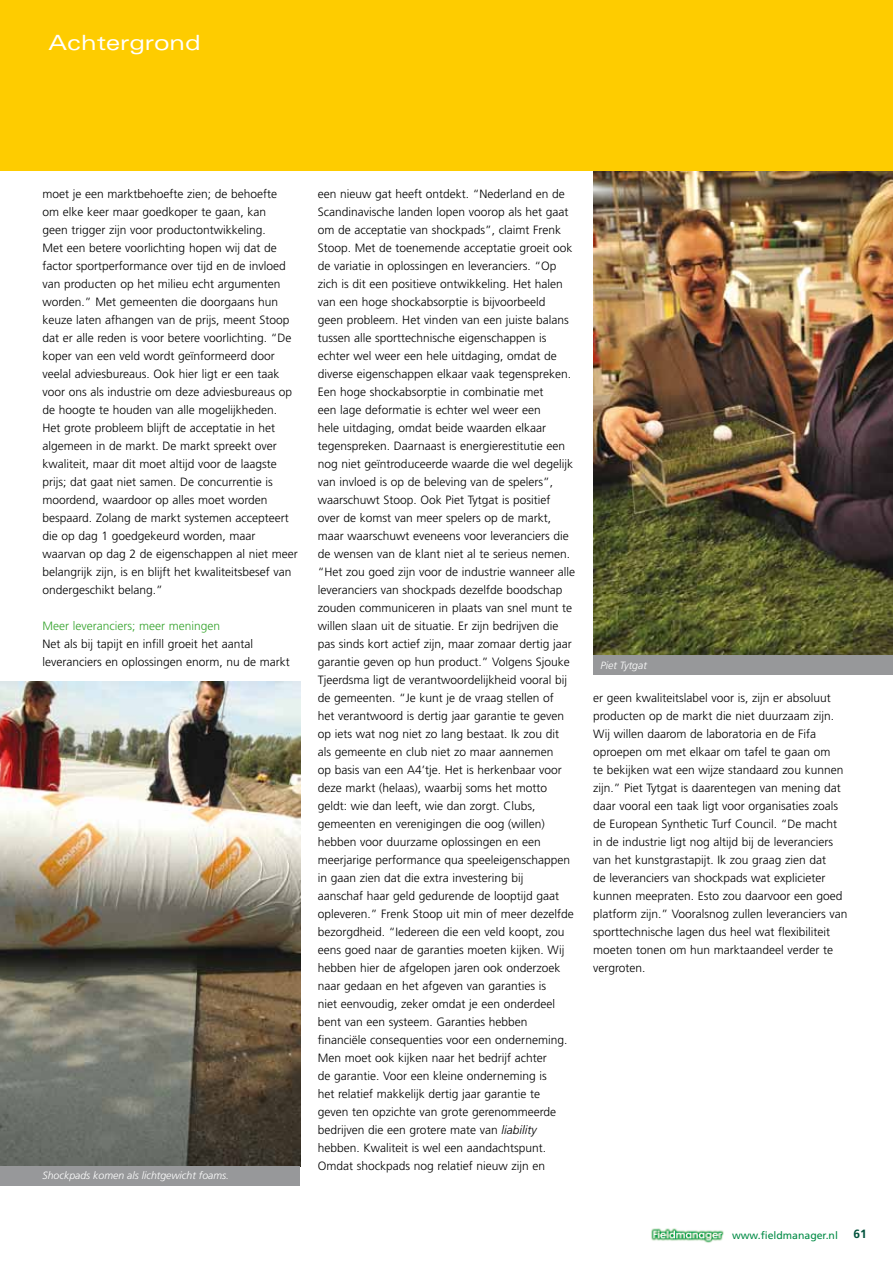
<style>
.page{position:relative;width:893px;height:1263px;background:#fff}
.page>*{position:absolute;margin:0;border:0;box-sizing:border-box;transform-origin:0 0}
.t1{font:expanded 21px "Univers";color:#fff}
.t2{font:300 12px/18px "Frutiger";color:#000}
.t3{font:300 12px "Frutiger";color:#35a32c}
.t4{font:700 12px "Frutiger";color:#00523c}
.t5{font:italic 300 10.5px "Frutiger";color:#fff}
.t6{font:10.5px "Frutiger";color:#008b45}
.s1{font-style:italic}
</style>
<div class="page">
<img style="left:651px;top:1228px;width:73px;height:15px">
<img style="left:0;top:682px;width:301px;height:485px">
<div style="left:0;top:1166px;width:300px;height:20px;background:#97989a"></div>
<img style="left:593px;top:171px;width:300px;height:484px">
<div style="left:0;top:0;width:893px;height:170px;background:#fecc00"></div>
<div style="left:593px;top:655px;width:300px;height:20px;background:#97989a"></div>
<h1 class="t1" style="left:49px;top:30px;width:154px">Achtergrond</h1>
<p class="t2" style="left:43px;top:185px;width:257px">moet je een marktbehoefte zien; de behoefte<br>om elke keer maar goedkoper te gaan, kan<br>geen trigger zijn voor productontwikkeling.<br>Met een betere voorlichting hopen wij dat de factor sportperformance over tijd en de invloed van producten op het milieu echt argumenten worden.” Met gemeenten die doorgaans hun keuze laten afhangen van de prijs, meent Stoop dat er alle reden is voor betere voorlichting. “De koper van een veld wordt geïnformeerd door veelal adviesbureaus. Ook hier ligt er een taak voor ons als industrie om deze adviesbureaus op de hoogte te houden van alle mogelijkheden.<br>Het grote probleem blijft de acceptatie in het algemeen in de markt. De markt spreekt over kwaliteit, maar dit moet altijd voor de laagste prijs; dat gaat niet samen. De concurrentie is moordend, waardoor op alles moet worden bespaard. Zolang de markt systemen accepteert die op dag 1 goedgekeurd worden, maar waarvan op dag 2 de eigenschappen al niet meer belangrijk zijn, is en blijft het kwaliteitsbesef van ondergeschikt belang.”</p>
<p class="t3" style="left:43px;top:619px;width:179px">Meer leveranciers; meer meningen</p>
<p class="t2" style="left:43px;top:635px;width:249px">Net als bij tapijt en infill groeit het aantal leveranciers en oplossingen enorm, nu de markt</p>
<p class="t5" style="left:43px;top:1169px;width:188px">Shockpads komen als lichtgewicht foams.</p>
<p class="t2" style="left:318px;top:185px;width:259px">een nieuw gat heeft ontdekt. “Nederland en de Scandinavische landen lopen voorop als het gaat om de acceptatie van shockpads”, claimt Frenk Stoop. Met de toenemende acceptatie groeit ook de variatie in oplossingen en leveranciers. “Op zich is dit een positieve ontwikkeling. Het halen van een hoge shockabsorptie is bijvoorbeeld<br>geen probleem. Het vinden van een juiste balans tussen alle sporttechnische eigenschappen is echter wel weer een hele uitdaging, omdat de diverse eigenschappen elkaar vaak tegenspreken.<br>Een hoge shockabsorptie in combinatie met<br>een lage deformatie is echter wel weer een<br>hele uitdaging, omdat beide waarden elkaar tegenspreken. Daarnaast is energierestitutie een nog niet geïntroduceerde waarde die wel degelijk van invloed is op de beleving van de spelers”, waarschuwt Stoop. Ook Piet Tytgat is positief over de komst van meer spelers op de markt, maar waarschuwt eveneens voor leveranciers die de wensen van de klant niet al te serieus nemen. “Het zou goed zijn voor de industrie wanneer alle leveranciers van shockpads dezelfde boodschap zouden communiceren in plaats van snel munt te willen slaan uit de situatie. Er zijn bedrijven die pas sinds kort actief zijn, maar zomaar dertig jaar garantie geven op hun product.” Volgens Sjouke Tjeerdsma ligt de verantwoordelijkheid vooral bij de gemeenten. “Je kunt je de vraag stellen of<br>het verantwoord is dertig jaar garantie te geven op iets wat nog niet zo lang bestaat. Ik zou dit als gemeente en club niet zo maar aannemen<br>op basis van een A4’tje. Het is herkenbaar voor deze markt (helaas), waarbij soms het motto geldt: wie dan leeft, wie dan zorgt. Clubs, gemeenten en verenigingen die oog (willen) hebben voor duurzame oplossingen en een meerjarige performance qua speeleigenschappen in gaan zien dat die extra investering bij<br>aanschaf haar geld gedurende de looptijd gaat opleveren.” Frenk Stoop uit min of meer dezelfde bezorgdheid. “Iedereen die een veld koopt, zou eens goed naar de garanties moeten kijken. Wij hebben hier de afgelopen jaren ook onderzoek naar gedaan en het afgeven van garanties is<br>niet eenvoudig, zeker omdat je een onderdeel bent van een systeem. Garanties hebben financiële consequenties voor een onderneming.<br>Men moet ook kijken naar het bedrijf achter<br>de garantie. Voor een kleine onderneming is<br>het relatief makkelijk dertig jaar garantie te<br>geven ten opzichte van grote gerenommeerde bedrijven die een grotere mate van <span class="s1">liability </span>hebben. Kwaliteit is wel een aandachtspunt.<br>Omdat shockpads nog relatief nieuw zijn en</p>
<p class="t5" style="left:601px;top:659px;width:48px">Piet Tytgat</p>
<p class="t2" style="left:593px;top:689px;width:256px">er geen kwaliteitslabel voor is, zijn er absoluut producten op de markt die niet duurzaam zijn.<br>Wij willen daarom de laboratoria en de Fifa oproepen om met elkaar om tafel te gaan om<br>te bekijken wat een wijze standaard zou kunnen zijn.” Piet Tytgat is daarentegen van mening dat daar vooral een taak ligt voor organisaties zoals de European Synthetic Turf Council. “De macht in de industrie ligt nog altijd bij de leveranciers van het kunstgrastapijt. Ik zou graag zien dat<br>de leveranciers van shockpads wat explicieter kunnen meepraten. Esto zou daarvoor een goed platform zijn.” Vooralsnog zullen leveranciers van sporttechnische lagen dus heel wat flexibiliteit moeten tonen om hun marktaandeel verder te vergroten.</p>
<p class="t6" style="left:732px;top:1229px;width:107px">www.fieldmanager.nl</p>
<p class="t4" style="left:853px;top:1227px;width:15px">61</p>
</div>
